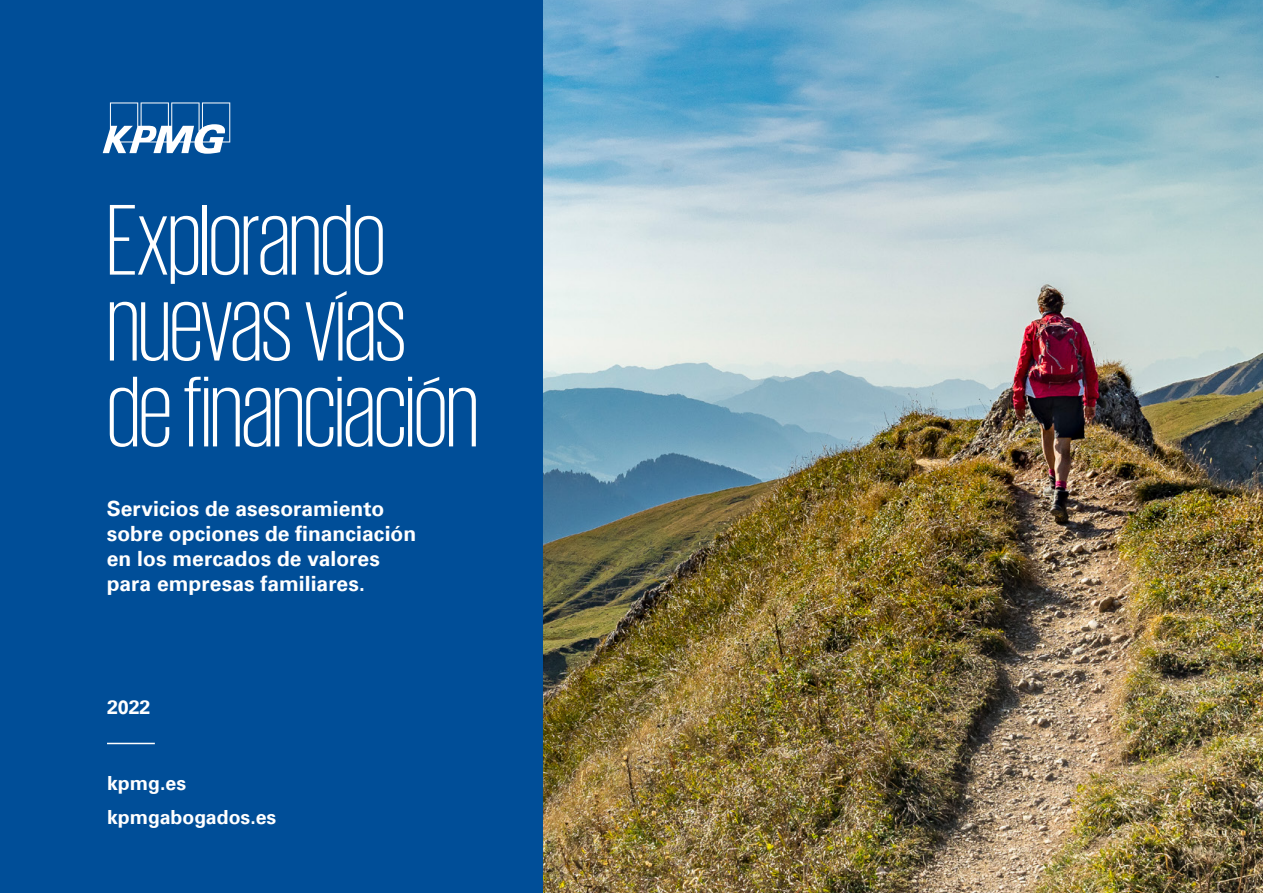
<style>
.page{position:relative;width:1263px;height:893px;background:#fff}
.page>*{position:absolute;margin:0;border:0;box-sizing:border-box;transform-origin:0 0}
.t1{font:300 102.75px/85.9px "KPMG";letter-spacing:-.015em;color:#fff}
.t2{font:700 21px/25.2px "Universfor KPMG";letter-spacing:.005em;color:#fff}
.t3{font:700 19.5px "Universfor KPMG";color:#fff}
</style>
<div class="page">
<img style="left:542px;top:0;width:721px;height:893px">
<div style="left:0;top:0;width:542px;height:893px;background:#004e98"></div>
<svg style="left:103px;top:102px;width:127px;height:52px"></svg>
<hr style="left:107px;top:743px;width:48px;height:1px;background:#fff">
<h1 class="t1" style="left:107px;top:195px;width:373px">Explorando nuevas vías de financiación</h1>
<p class="t2" style="left:107px;top:496px;width:311px">Servicios de asesoramiento sobre opciones de financiación en los mercados de valores para empresas familiares.</p>
<p class="t3" style="left:107px;top:696px;width:45px">2022</p>
<p class="t3" style="left:107px;top:771px;width:81px">kpmg.es</p>
<p class="t3" style="left:107px;top:805px;width:171px">kpmgabogados.es</p>
</div>
